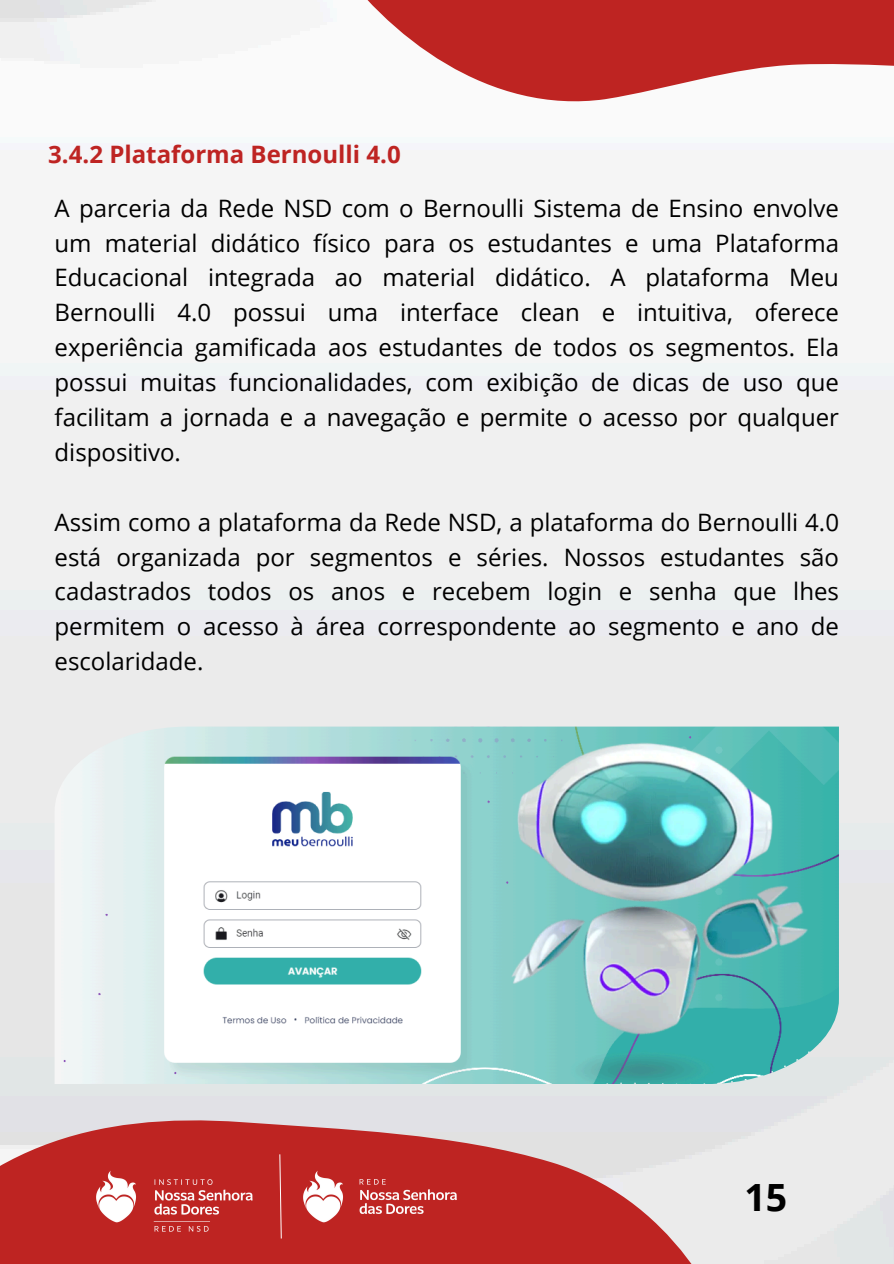
<style>
.page{position:relative;width:894px;height:1264px;background:#fff}
.page>*{position:absolute;margin:0;border:0;box-sizing:border-box;transform-origin:0 0}
.t1{font:700 37.5px "Open Sans";color:#000}
.t2{font:24px/34.8px "Open Sans";color:#000;text-align:justify}
.t3{font:700 24px "Open Sans";color:#be2422}
</style>
<div class="page">
<img style="left:0;top:0;width:893px;height:1263px">
<svg style="left:266px;top:0;width:627px;height:115px;fill:#be2422"></svg>
<svg style="left:0;top:1038px;width:859px;height:225px;background:#d6a0a0"></svg>
<img style="left:55px;top:726px;width:783px;height:357px">
<img style="left:267px;top:1143px;width:225px;height:95px">
<img style="left:61px;top:1143px;width:78px;height:95px">
<img style="left:141px;top:1173px;width:152px;height:62px">
<p class="t3" style="left:48px;top:137px;width:354px">3.4.2 Plataforma Bernoulli 4.0</p>
<p class="t2" style="left:55px;top:190px;width:785px">A parceria da Rede NSD com o Bernoulli Sistema de Ensino envolve um material didático físico para os estudantes e uma Plataforma Educacional integrada ao material didático. A plataforma Meu Bernoulli 4.0 possui uma interface clean e intuitiva, oferece experiência gamificada aos estudantes de todos os segmentos. Ela possui muitas funcionalidades, com exibição de dicas de uso que facilitam a jornada e a navegação e permite o acesso por qualquer dispositivo.</p>
<h1 class="t2" style="left:55px;top:504px;width:785px">Assim como a plataforma da Rede NSD, a plataforma do Bernoulli 4.0 está organizada por segmentos e séries. Nossos estudantes são cadastrados todos os anos e recebem login e senha que lhes permitem o acesso à área correspondente ao segmento e ano de escolaridade.</h1>
<p class="t1" style="left:744px;top:1170px;width:44px">15</p>
</div>
